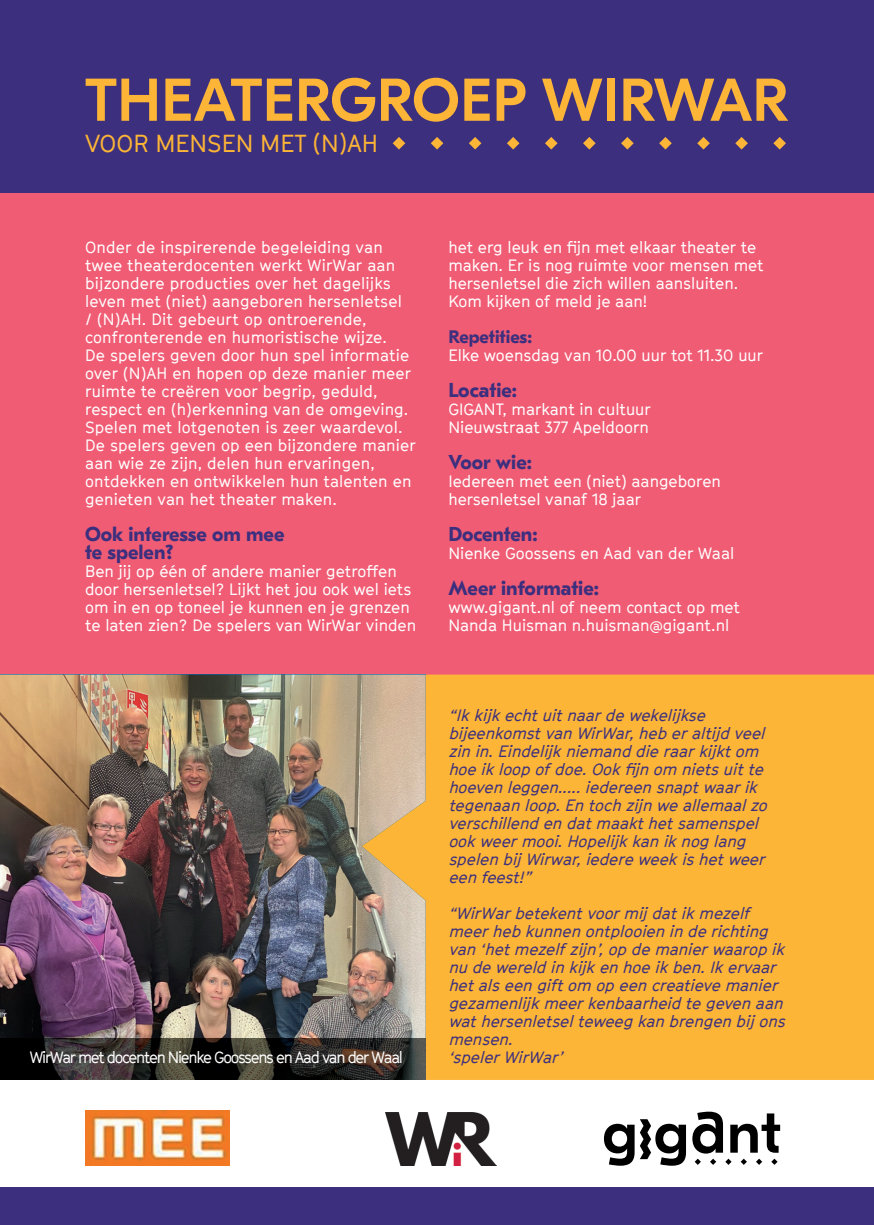
<style>
.page{position:relative;width:874px;height:1225px;background:#fff}
.page>*{position:absolute;margin:0;border:0;box-sizing:border-box;transform-origin:0 0}
.t1{font:500 60.2px "GT Eesti Pro Display";letter-spacing:.01em;color:#fcb536}
.t2{font:24px "GT Cinetype";color:#fcb536}
.t3{font:700 20px/18px "GT Eesti Pro Text";color:#3c2f7e}
.t4{font:700 18px "GT Eesti Pro Text";color:#3c2f7e}
.t5{font:16px/18px "GT Cinetype";color:#fff}
.t6{font:italic 16px/18px "GT Cinetype";color:#3c2f7e}
.t7{font:16px "GT Cinetype";letter-spacing:-.08em;color:#fff}
</style>
<div class="page">
<div style="left:0;top:179px;width:873px;height:495px;background:#f05c74"></div>
<img style="left:0;top:674px;width:361px;height:364px">
<svg style="left:361px;top:674px;width:512px;height:406px;background:#f6b440"></svg>
<div style="left:0;top:1187px;width:873px;height:38px;background:#3c2f7e"></div>
<img style="left:85px;top:1110px;width:144px;height:56px">
<svg style="left:603px;top:1119px;width:82px;height:46px"></svg>
<svg style="left:692px;top:1111px;width:87px;height:53px"></svg>
<div style="left:0;top:0;width:873px;height:193px;background:#3c2f7e"></div>
<svg style="left:392px;top:137px;width:13px;height:12px"></svg>
<svg style="left:621px;top:137px;width:12px;height:12px"></svg>
<svg style="left:507px;top:137px;width:12px;height:12px"></svg>
<svg style="left:735px;top:137px;width:12px;height:12px"></svg>
<svg style="left:430px;top:137px;width:13px;height:12px"></svg>
<svg style="left:659px;top:137px;width:12px;height:12px"></svg>
<svg style="left:545px;top:137px;width:12px;height:12px"></svg>
<svg style="left:773px;top:137px;width:12px;height:12px"></svg>
<svg style="left:469px;top:137px;width:12px;height:12px"></svg>
<svg style="left:697px;top:137px;width:12px;height:12px"></svg>
<svg style="left:583px;top:137px;width:12px;height:12px"></svg>
<img style="left:385px;top:1112px;width:111px;height:54px">
<img style="left:0;top:1038px;width:425px;height:42px">
<h1 class="t1" style="left:85px;top:68px;width:704px">THEATERGROEP WIRWAR</h1>
<h2 class="t2" style="left:85px;top:129px;width:294px">VOOR MENSEN MET (N)AH</h2>
<p class="t5" style="left:85px;top:238px;width:332px">Onder de inspirerende begeleiding van twee theaterdocenten werkt WirWar aan bijzondere producties over het dagelijks leven met (niet) aangeboren hersenletsel<br>/ (N)AH. Dit gebeurt op ontroerende, confronterende en humoristische wijze.<br>De spelers geven door hun spel informatie over (N)AH en hopen op deze manier meer ruimte te creëren voor begrip, geduld, respect en (h)erkenning van de omgeving.<br>Spelen met lotgenoten is zeer waardevol.<br>De spelers geven op een bijzondere manier aan wie ze zijn, delen hun ervaringen, ontdekken en ontwikkelen hun talenten en genieten van het theater maken.</p>
<p class="t3" style="left:85px;top:525px;width:201px">Ook interesse om mee te spelen?</p>
<p class="t5" style="left:85px;top:562px;width:332px">Ben jij op één of andere manier getroffen door hersenletsel? Lijkt het jou ook wel iets om in en op toneel je kunnen en je grenzen te laten zien? De spelers van WirWar vinden</p>
<p class="t7" style="left:30px;top:1047px;width:374px">WirWar met docenten Nienke Goossens en Aad van der Waal</p>
<p class="t5" style="left:448px;top:238px;width:317px">het erg leuk en fijn met elkaar theater te maken. Er is nog ruimte voor mensen met hersenletsel die zich willen aansluiten.<br>Kom kijken of meld je aan!</p>
<p class="t4" style="left:448px;top:327px;width:85px">Repetities:</p>
<p class="t5" style="left:448px;top:346px;width:316px">Elke woensdag van 10.00 uur tot 11.30 uur</p>
<p class="t3" style="left:448px;top:381px;width:70px">Locatie:</p>
<p class="t5" style="left:448px;top:400px;width:204px">GIGANT, markant in cultuur<br>Nieuwstraat 377 Apeldoorn</p>
<p class="t3" style="left:448px;top:453px;width:85px">Voor wie:</p>
<p class="t5" style="left:448px;top:472px;width:274px">Iedereen met een (niet) aangeboren hersenletsel vanaf 18 jaar</p>
<p class="t3" style="left:448px;top:525px;width:91px">Docenten:</p>
<p class="t5" style="left:448px;top:544px;width:287px">Nienke Goossens en Aad van der Waal</p>
<p class="t3" style="left:448px;top:579px;width:152px">Meer informatie:</p>
<p class="t5" style="left:448px;top:598px;width:293px">www.gigant.nl of neem contact op met<br>Nanda Huisman n.huisman@gigant.nl</p>
<p class="t6" style="left:448px;top:706px;width:324px">“Ikkijkechtuitnaarde wekelijkse bijeenkomstvan WirWar,heb eraltijd veel zin in.Eindelijkniemand die raarkijktom hoe ikloop ofdoe.Ookfijn om nietsuitte hoeven leggen.....iedereen snaptwaarik tegenaan loop.En toch zijn we allemaalzo verschillend en datmaakthetsamenspel ookweermooi.Hopelijkkan iknog lang spelen bij Wirwar,iedere weekishetweer een feest!”</p>
<p class="t6" style="left:448px;top:904px;width:342px">“WirWarbetekentvoormij datikmezelf meerheb kunnen ontplooien in de richting van ‘hetmezelfzijn’,op de manierwaarop ik nu de wereld in kijken hoe ikben.Ikervaar hetalseen giftom op een creatieve manier gezamenlijkmeerkenbaarheid te geven aan wathersenletselteweeg kan brengen bij ons mensen.<br>‘spelerWirWar’</p>
</div>
